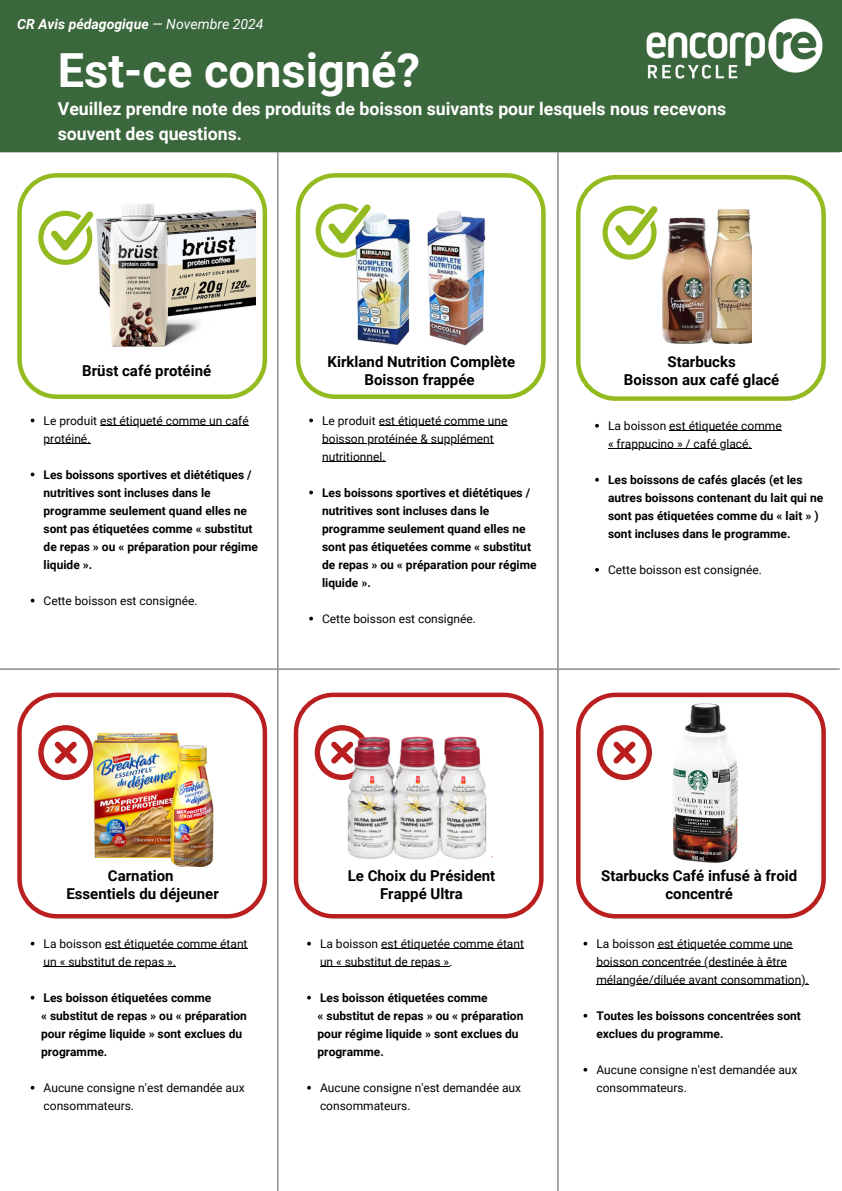
<style>
.page{position:relative;width:842px;height:1191px;background:#fff}
.page>*{position:absolute;margin:0;border:0;box-sizing:border-box;transform-origin:0 0}
.t1{font:700 47px "Roboto";color:#fff}
.t2{font:700 17.7px/24.5px "Roboto";color:#fff}
.t3{font:700 15px/18px "Roboto";color:#000;text-align:center}
.t4{font:italic 700 14px "Roboto";color:#fff}
.t5{font:700 12px/18px "Roboto";color:#000}
.t6{font:12px/18px "Roboto";color:#000}
.s1{font-weight:400}
</style>
<div class="page">
<hr style="left:277px;top:152px;width:2px;height:1038px;background:#929496">
<hr style="left:557px;top:152px;width:2px;height:1038px;background:#929496">
<hr style="left:0;top:151px;width:840px;height:1px;background:#929496">
<hr style="left:0;top:668px;width:840px;height:1px;background:#929496">
<svg style="left:576px;top:692px;width:250px;height:226px"></svg>
<svg style="left:576px;top:175px;width:250px;height:226px"></svg>
<svg style="left:296px;top:173px;width:250px;height:226px"></svg>
<svg style="left:316px;top:204px;width:54px;height:54px"></svg>
<svg style="left:294px;top:692px;width:249px;height:226px"></svg>
<svg style="left:315px;top:725px;width:54px;height:54px"></svg>
<svg style="left:17px;top:692px;width:250px;height:226px"></svg>
<svg style="left:38px;top:725px;width:55px;height:54px"></svg>
<svg style="left:17px;top:173px;width:250px;height:226px"></svg>
<svg style="left:597px;top:725px;width:55px;height:54px"></svg>
<svg style="left:38px;top:211px;width:55px;height:54px"></svg>
<img style="left:350px;top:205px;width:141px;height:140px">
<img style="left:93px;top:732px;width:120px;height:134px">
<img style="left:344px;top:732px;width:149px;height:127px">
<div style="left:0;top:0;width:842px;height:151px;background:#3b673c"></div>
<img style="left:635px;top:4px;width:199px;height:89px">
<svg style="left:31px;top:418px;width:3px;height:4px"></svg>
<hr style="left:100px;top:425px;width:149px;height:1px;background:#000">
<hr style="left:44px;top:443px;width:47px;height:1px;background:#000">
<svg style="left:31px;top:472px;width:3px;height:4px"></svg>
<svg style="left:31px;top:598px;width:3px;height:4px"></svg>
<svg style="left:309px;top:418px;width:4px;height:4px"></svg>
<hr style="left:379px;top:425px;width:128px;height:1px;background:#000">
<hr style="left:322px;top:443px;width:172px;height:1px;background:#000">
<hr style="left:322px;top:461px;width:64px;height:1px;background:#000">
<svg style="left:309px;top:490px;width:4px;height:4px"></svg>
<svg style="left:309px;top:616px;width:4px;height:4px"></svg>
<svg style="left:307px;top:941px;width:4px;height:4px"></svg>
<hr style="left:381px;top:948px;width:143px;height:1px;background:#000">
<hr style="left:320px;top:966px;width:129px;height:1px;background:#000">
<svg style="left:307px;top:995px;width:4px;height:4px"></svg>
<svg style="left:307px;top:1085px;width:4px;height:4px"></svg>
<hr style="left:105px;top:948px;width:143px;height:1px;background:#000">
<hr style="left:44px;top:966px;width:132px;height:1px;background:#000">
<img style="left:709px;top:207px;width:42px;height:138px">
<img style="left:662px;top:217px;width:51px;height:128px">
<svg style="left:583px;top:941px;width:4px;height:4px"></svg>
<hr style="left:658px;top:948px;width:135px;height:1px;background:#000">
<hr style="left:596px;top:966px;width:191px;height:1px;background:#000">
<hr style="left:596px;top:984px;width:213px;height:1px;background:#000">
<svg style="left:583px;top:1013px;width:4px;height:4px"></svg>
<svg style="left:583px;top:1067px;width:4px;height:4px"></svg>
<svg style="left:595px;top:424px;width:4px;height:3px"></svg>
<hr style="left:669px;top:430px;width:113px;height:1px;background:#000">
<hr style="left:608px;top:448px;width:144px;height:1px;background:#000">
<svg style="left:595px;top:478px;width:4px;height:3px"></svg>
<svg style="left:595px;top:568px;width:4px;height:3px"></svg>
<img style="left:96px;top:204px;width:159px;height:142px">
<img style="left:662px;top:703px;width:82px;height:159px">
<h3 class="t4" style="left:17px;top:16px;width:248px">CR Avis pédagogique <span class="s1">— Novembre 2024</span></h3>
<p class="t1" style="left:58px;top:43px;width:364px">Est-ce consigné?</p>
<p class="t2" style="left:58px;top:97px;width:670px">Veuillez prendre note des produits de boisson suivants pour lesquels nous recevons souvent des questions.</p>
<p class="t3" style="left:82px;top:361px;width:130px">Brüst café protéiné</p>
<p class="t6" style="left:44px;top:411px;width:207px">Le produit est étiqueté comme un café</p>
<p class="t6" style="left:44px;top:429px;width:48px">protéiné.</p>
<p class="t5" style="left:44px;top:465px;width:210px">Les boissons sportives et diététiques / nutritives sont incluses dans le</p>
<p class="t5" style="left:44px;top:501px;width:216px">programme seulement quand elles ne sont pas étiquetées comme « substitut de repas » ou « préparation pour régime liquide ».</p>
<p class="t6" style="left:44px;top:591px;width:155px">Cette boisson est consignée.</p>
<p class="t3" style="left:328px;top:352px;width:189px">Kirkland Nutrition Complète<br>Boisson frappée</p>
<p class="t6" style="left:322px;top:411px;width:187px">Le produit est étiqueté comme une</p>
<p class="t6" style="left:322px;top:429px;width:173px">boisson protéinée &amp; supplément nutritionnel.</p>
<p class="t5" style="left:322px;top:483px;width:210px">Les boissons sportives et diététiques / nutritives sont incluses dans le</p>
<p class="t5" style="left:322px;top:519px;width:216px">programme seulement quand elles ne sont pas étiquetées comme « substitut de repas » ou « préparation pour régime liquide ».</p>
<p class="t6" style="left:322px;top:609px;width:155px">Cette boisson est consignée.</p>
<h1 class="t3" style="left:624px;top:352px;width:157px">Starbucks<br>Boisson aux café glacé</h1>
<p class="t6" style="left:608px;top:416px;width:175px">La boisson est étiquetée comme</p>
<h3 class="t6" style="left:608px;top:434px;width:145px">« frappucino » / café glacé.</h3>
<h3 class="t5" style="left:608px;top:470px;width:217px">Les boissons de cafés glacés (et les autres boissons contenant du lait qui ne</h3>
<p class="t5" style="left:608px;top:506px;width:212px">sont pas étiquetées comme du « lait » ) sont incluses dans le programme.</p>
<p class="t6" style="left:608px;top:560px;width:155px">Cette boisson est consignée.</p>
<p class="t3" style="left:66px;top:867px;width:154px">Carnation<br>Essentiels du déjeuner</p>
<p class="t6" style="left:44px;top:934px;width:205px">La boisson est étiquetée comme étant</p>
<p class="t6" style="left:44px;top:952px;width:134px">un « substitut de repas ».</p>
<p class="t5" style="left:44px;top:988px;width:169px">Les boisson étiquetées comme</p>
<p class="t5" style="left:41px;top:1006px;width:207px">« substitut de repas » ou « préparation pour régime liquide » sont exclues du programme.</p>
<p class="t6" style="left:44px;top:1078px;width:203px">Aucune consigne n'est demandée aux consommateurs.</p>
<h2 class="t3" style="left:348px;top:867px;width:149px">Le Choix du Président<br>Frappé Ultra</h2>
<p class="t6" style="left:320px;top:934px;width:205px">La boisson est étiquetée comme étant</p>
<p class="t6" style="left:320px;top:952px;width:134px">un « substitut de repas ».</p>
<p class="t5" style="left:320px;top:988px;width:169px">Les boisson étiquetées comme</p>
<h3 class="t5" style="left:318px;top:1006px;width:207px">« substitut de repas » ou « préparation pour régime liquide » sont exclues du programme.</h3>
<p class="t6" style="left:320px;top:1078px;width:203px">Aucune consigne n'est demandée aux consommateurs.</p>
<h4 class="t3" style="left:601px;top:867px;width:198px">Starbucks Café infusé à froid concentré</h4>
<h3 class="t6" style="left:596px;top:934px;width:198px">La boisson est étiquetée comme une</h3>
<p class="t6" style="left:596px;top:952px;width:192px">boisson concentrée (destinée à être</p>
<h5 class="t6" style="left:596px;top:970px;width:214px">mélangée/diluée avant consommation).</h5>
<h5 class="t5" style="left:596px;top:1006px;width:206px">Toutes les boissons concentrées sont exclues du programme.</h5>
<h5 class="t6" style="left:596px;top:1060px;width:203px">Aucune consigne n'est demandée aux</h5>
<p class="t6" style="left:596px;top:1078px;width:92px">consommateurs.</p>
</div>
